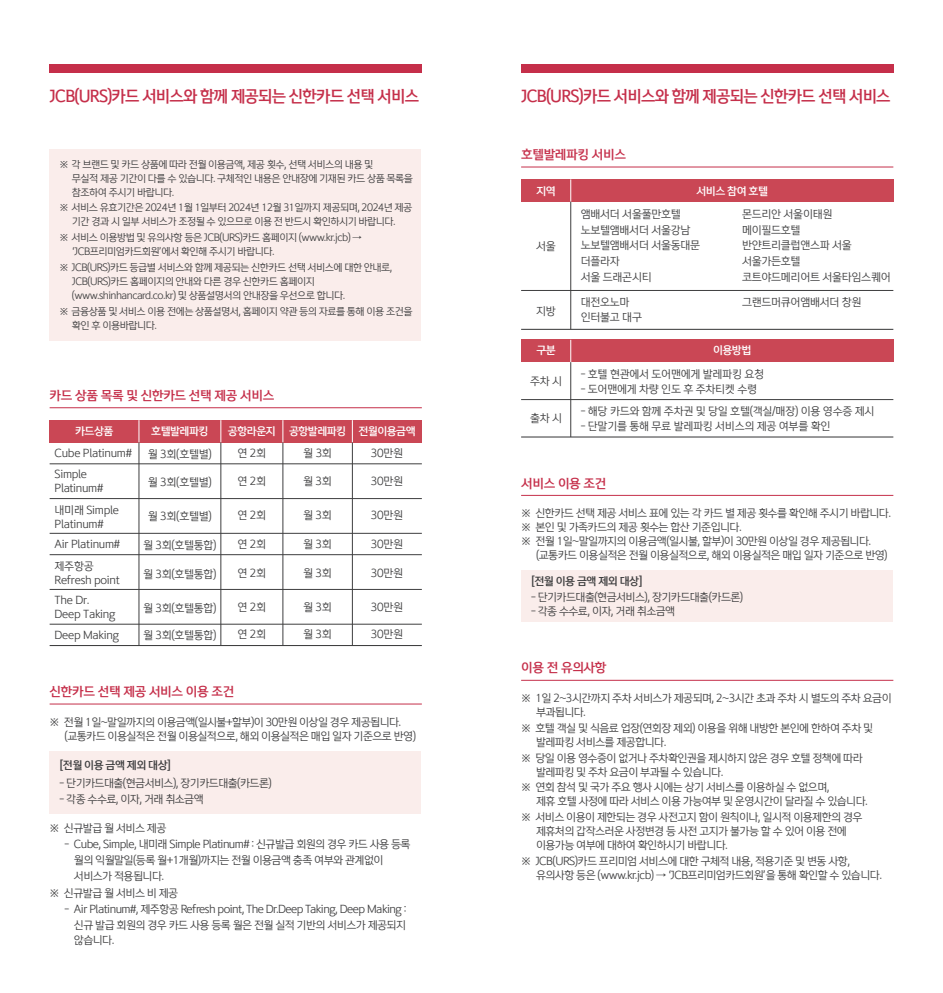
<style>
.page{position:relative;width:943px;height:993px;background:#fff}
.page>*{position:absolute;margin:0;border:0;box-sizing:border-box;transform-origin:0 0}
.t1{font:500 15.75px "One Shinhan";letter-spacing:-.05em;color:#c52f4a;scale:.96 1}
.t2{font:500 12.25px "One Shinhan";letter-spacing:-.03em;color:#c52f4a}
.t3{font:300 10.5px/14px "One Shinhan";letter-spacing:-.05em;color:#3e3e3f}
.t4{font:300 10.5px/15.8px "One Shinhan";letter-spacing:-.025em;color:#3e3e3f}
.t5{font:500 10.5px "One Shinhan";letter-spacing:-.05em;color:#fff}
.t6{font:500 10.5px "One Shinhan";letter-spacing:-.05em;color:#3e3e3f}
.t7{font:300 10.5px/14px "One Shinhan";letter-spacing:-.03em;color:#3e3e3f}
.t8{font:300 9.62px/14px "One Shinhan";letter-spacing:-.05em;color:#3e3e3f}
</style>
<div class="page">
<div style="left:50px;top:64px;width:372px;height:9px;background:#c52f4a"></div>
<hr style="left:50px;top:407px;width:372px;height:1px;background:#c52f4a">
<hr style="left:50px;top:703px;width:372px;height:1px;background:#c52f4a">
<div style="left:50px;top:149px;width:371px;height:191px;background:#faedeb"></div>
<div style="left:50px;top:750px;width:371px;height:63px;background:#faedeb"></div>
<div style="left:50px;top:420px;width:372px;height:22px;background:#ca4755"></div>
<svg style="left:139px;top:420px;width:1px;height:22px"></svg>
<svg style="left:220px;top:420px;width:1px;height:22px"></svg>
<svg style="left:282px;top:420px;width:1px;height:22px"></svg>
<svg style="left:352px;top:420px;width:1px;height:22px"></svg>
<hr style="left:50px;top:463px;width:372px;height:1px;background:#3e3e3f">
<hr style="left:50px;top:498px;width:372px;height:1px;background:#3e3e3f">
<hr style="left:50px;top:533px;width:372px;height:1px;background:#3e3e3f">
<hr style="left:50px;top:554px;width:372px;height:1px;background:#3e3e3f">
<hr style="left:50px;top:589px;width:372px;height:1px;background:#3e3e3f">
<hr style="left:50px;top:623px;width:372px;height:1px;background:#3e3e3f">
<hr style="left:50px;top:644px;width:372px;height:2px;background:#3e3e3f">
<hr style="left:352px;top:442px;width:1px;height:203px;background:#3e3e3f">
<hr style="left:282px;top:442px;width:1px;height:203px;background:#3e3e3f">
<hr style="left:220px;top:442px;width:1px;height:203px;background:#3e3e3f">
<hr style="left:139px;top:442px;width:1px;height:203px;background:#3e3e3f">
<div style="left:521px;top:64px;width:372px;height:9px;background:#c52f4a"></div>
<hr style="left:521px;top:167px;width:372px;height:1px;background:#c52f4a">
<hr style="left:521px;top:495px;width:372px;height:1px;background:#c52f4a">
<hr style="left:521px;top:679px;width:372px;height:1px;background:#c52f4a">
<div style="left:521px;top:570px;width:371px;height:52px;background:#faedeb"></div>
<div style="left:521px;top:179px;width:372px;height:23px;background:#ca4755"></div>
<svg style="left:570px;top:179px;width:1px;height:23px"></svg>
<hr style="left:521px;top:329px;width:372px;height:1px;background:#3e3e3f">
<hr style="left:521px;top:290px;width:372px;height:1px;background:#3e3e3f">
<hr style="left:570px;top:202px;width:1px;height:127px;background:#3e3e3f">
<div style="left:521px;top:340px;width:372px;height:22px;background:#ca4755"></div>
<svg style="left:570px;top:340px;width:1px;height:22px"></svg>
<hr style="left:521px;top:436px;width:372px;height:1px;background:#3e3e3f">
<hr style="left:521px;top:399px;width:372px;height:1px;background:#3e3e3f">
<hr style="left:570px;top:362px;width:1px;height:75px;background:#3e3e3f">
<h1 class="t1" style="left:50px;top:86px;width:386px">JCB(URS)카드 서비스와 함께 제공되는 신한카드 선택 서비스</h1>
<p class="t8" style="left:72px;top:157px;width:342px;text-indent:-12px">※ 각 브랜드 및 카드 상품에 따라 전월 이용금액, 제공 횟수, 선택 서비스의 내용 및<br>무실적 제공 기간이 다를 수 있습니다. 구체적인 내용은 안내장에 기재된 카드 상품 목록을 참조하여 주시기 바랍니다.</p>
<p class="t8" style="left:60px;top:201px;width:354px;text-align:center">※ 서비스 유효기간은 2024년 1월 1일부터 2024년 12월 31일까지 제공되며, 2024년 제공 기간 경과 시 일부 서비스가 조정될 수 있으므로 이용 전 반드시 확인하시기 바랍니다.</p>
<p class="t8" style="left:72px;top:231px;width:291px;text-indent:-12px">※ 서비스 이용방법 및 유의사항 등은 JCB(URS)카드 홈페이지 (www.kr.jcb) → ‘JCB프리미엄카드회원’에서 확인해 주시기 바랍니다.</p>
<p class="t8" style="left:72px;top:260px;width:322px;text-indent:-12px">※ JCB(URS)카드 등급별 서비스와 함께 제공되는 신한카드 선택 서비스에 대한 안내로,<br>JCB(URS)카드 홈페이지의 안내와 다른 경우 신한카드 홈페이지 (www.shinhancard.co.kr) 및 상품설명서의 안내장을 우선으로 합니다.</p>
<p class="t8" style="left:72px;top:304px;width:342px;text-indent:-12px">※ 금융상품 및 서비스 이용 전에는 상품설명서, 홈페이지 약관 등의 자료를 통해 이용 조건을 확인 후 이용바랍니다.</p>
<p class="t2" style="left:50px;top:387px;width:226px">카드 상품 목록 및 신한카드 선택 제공 서비스</p>
<p class="t5" style="left:75px;top:424px;width:40px">카드상품</p>
<p class="t5" style="left:289px;top:424px;width:59px">공항발레파킹</p>
<p class="t3" style="left:237px;top:446px;width:30px">연 2회</p>
<p class="t5" style="left:228px;top:424px;width:49px">공항라운지</p>
<p class="t5" style="left:151px;top:424px;width:59px">호텔발레파킹</p>
<p class="t5" style="left:358px;top:424px;width:59px">전월이용금액</p>
<p class="t3" style="left:148px;top:447px;width:65px">월 3회(호텔별)</p>
<p class="t3" style="left:148px;top:475px;width:65px">월 3회(호텔별)</p>
<p class="t3" style="left:237px;top:474px;width:30px">연 2회</p>
<p class="t3" style="left:303px;top:474px;width:30px">월 3회</p>
<p class="t3" style="left:371px;top:474px;width:34px">30만원</p>
<p class="t3" style="left:237px;top:508px;width:30px">연 2회</p>
<p class="t3" style="left:303px;top:508px;width:30px">월 3회</p>
<p class="t3" style="left:371px;top:508px;width:34px">30만원</p>
<p class="t3" style="left:237px;top:537px;width:30px">연 2회</p>
<p class="t3" style="left:303px;top:537px;width:30px">월 3회</p>
<p class="t3" style="left:371px;top:537px;width:34px">30만원</p>
<p class="t3" style="left:371px;top:446px;width:34px">30만원</p>
<p class="t4" style="left:55px;top:445px;width:79px">Cube Platinum#</p>
<p class="t3" style="left:303px;top:446px;width:30px">월 3회</p>
<p class="t7" style="left:55px;top:467px;width:50px">Simple<br>Platinum#</p>
<p class="t4" style="left:55px;top:503px;width:66px;line-height:14px">내미래 Simple<br>Platinum#</p>
<p class="t4" style="left:55px;top:558px;width:67px;line-height:14px">제주항공<br>Refresh point</p>
<p class="t4" style="left:55px;top:593px;width:62px;line-height:14px">The Dr.<br>Deep Taking</p>
<p class="t3" style="left:148px;top:509px;width:65px">월 3회(호텔별)</p>
<p class="t3" style="left:143px;top:538px;width:75px">월 3회(호텔통합)</p>
<p class="t3" style="left:143px;top:567px;width:75px">월 3회(호텔통합)</p>
<p class="t3" style="left:237px;top:566px;width:30px">연 2회</p>
<p class="t3" style="left:303px;top:566px;width:30px">월 3회</p>
<p class="t3" style="left:371px;top:566px;width:34px">30만원</p>
<p class="t3" style="left:143px;top:601px;width:75px">월 3회(호텔통합)</p>
<p class="t3" style="left:237px;top:600px;width:30px">연 2회</p>
<p class="t3" style="left:303px;top:600px;width:30px">월 3회</p>
<p class="t3" style="left:371px;top:600px;width:34px">30만원</p>
<p class="t3" style="left:143px;top:628px;width:75px">월 3회(호텔통합)</p>
<p class="t3" style="left:237px;top:627px;width:30px">연 2회</p>
<p class="t3" style="left:303px;top:627px;width:30px">월 3회</p>
<p class="t3" style="left:371px;top:627px;width:34px">30만원</p>
<p class="t4" style="left:55px;top:537px;width:67px">Air Platinum#</p>
<p class="t4" style="left:55px;top:627px;width:66px">Deep Making</p>
<p class="t2" style="left:50px;top:683px;width:186px">신한카드 선택 제공 서비스 이용 조건</p>
<p class="t3" style="left:64px;top:715px;width:353px;text-indent:-15px">※ 전월 1일~말일까지의 이용금액(일시불+할부)이 30만원 이상일 경우 제공됩니다. (교통카드 이용실적은 전월 이용실적으로, 해외 이용실적은 매입 일자 기준으로 반영)</p>
<p class="t6" style="left:60px;top:758px;width:113px">[전월 이용 금액 제외 대상]</p>
<p class="t3" style="left:60px;top:776px;width:214px">- 단기카드대출(현금서비스), 장기카드대출(카드론)</p>
<p class="t3" style="left:60px;top:791px;width:146px">- 각종 수수료, 이자, 거래 취소금액</p>
<p class="t3" style="left:50px;top:821px;width:118px">※ 신규발급 월 서비스 제공</p>
<p class="t3" style="left:74px;top:836px;width:338px;line-height:15.8px;text-indent:-9px">- Cube, Simple, 내미래 Simple Platinum# : 신규발급 회원의 경우 카드 사용 등록 월의 익월말일(등록 월+1개월)까지는 전월 이용금액 충족 여부와 관계없이 서비스가 적용됩니다.</p>
<p class="t3" style="left:50px;top:886px;width:130px">※ 신규발급 월 서비스 비 제공</p>
<p class="t3" style="left:74px;top:901px;width:334px;line-height:15.8px;text-align:justify;text-indent:-9px">- Air Platinum#, 제주항공 Refresh point, The Dr.Deep Taking, Deep Making : 신규 발급 회원의 경우 카드 사용 등록 월은 전월 실적 기반의 서비스가 제공되지 않습니다.</p>
<h1 class="t1" style="left:521px;top:86px;width:386px">JCB(URS)카드 서비스와 함께 제공되는 신한카드 선택 서비스</h1>
<p class="t2" style="left:521px;top:147px;width:106px">호텔발레파킹 서비스</p>
<p class="t5" style="left:536px;top:184px;width:21px">지역</p>
<p class="t5" style="left:696px;top:184px;width:73px">서비스 참여 호텔</p>
<p class="t3" style="left:536px;top:239px;width:21px">서울</p>
<p class="t3" style="left:536px;top:304px;width:21px">지방</p>
<p class="t4" style="left:580px;top:206px;width:121px">앰배서더 서울풀만호텔 노보텔앰배서더 서울강남 노보텔앰배서더 서울동대문 더플라자<br>서울 드래곤시티</p>
<p class="t4" style="left:742px;top:206px;width:150px">몬드리안 서울이태원 메이필드호텔 반얀트리클럽앤스파 서울 서울가든호텔<br>코트야드메리어트 서울타임스퀘어</p>
<p class="t4" style="left:580px;top:294px;width:63px;line-height:14.9px">대전오노마 인터불고 대구</p>
<p class="t4" style="left:742px;top:294px;width:121px">그랜드머큐어앰배서더 창원</p>
<p class="t5" style="left:536px;top:343px;width:21px">구분</p>
<p class="t5" style="left:713px;top:343px;width:40px">이용방법</p>
<p class="t3" style="left:530px;top:374px;width:34px">주차 시</p>
<p class="t3" style="left:530px;top:411px;width:34px">출차 시</p>
<p class="t4" style="left:580px;top:366px;width:185px">- 호텔 현관에서 도어맨에게 발레파킹 요청</p>
<p class="t4" style="left:580px;top:381px;width:178px">- 도어맨에게 차량 인도 후 주차티켓 수령</p>
<p class="t4" style="left:580px;top:403px;width:295px">- 해당 카드와 함께 주차권 및 당일 호텔(객실/매장) 이용 영수증 제시</p>
<p class="t4" style="left:580px;top:418px;width:251px">- 단말기를 통해 무료 발레파킹 서비스의 제공 여부를 확인</p>
<p class="t2" style="left:521px;top:475px;width:87px">서비스 이용 조건</p>
<p class="t3" style="left:521px;top:506px;width:371px">※ 신한카드 선택 제공 서비스 표에 있는 각 카드 별 제공 횟수를 확인해 주시기 바랍니다. ※ 본인 및 가족카드의 제공 횟수는 합산 기준입니다.<br>※ 전월 1일~말일까지의 이용금액(일시불, 할부)이 30만원 이상일 경우 제공됩니다.</p>
<p class="t3" style="left:536px;top:548px;width:353px">(교통카드 이용실적은 전월 이용실적으로, 해외 이용실적은 매입 일자 기준으로 반영)</p>
<p class="t6" style="left:531px;top:574px;width:113px">[전월 이용 금액 제외 대상]</p>
<p class="t3" style="left:531px;top:590px;width:214px">- 단기카드대출(현금서비스), 장기카드대출(카드론)</p>
<p class="t3" style="left:531px;top:604px;width:146px">- 각종 수수료, 이자, 거래 취소금액</p>
<p class="t2" style="left:521px;top:659px;width:87px">이용 전 유의사항</p>
<p class="t3" style="left:536px;top:691px;width:357px;text-indent:-15px">※ 1일 2~3시간까지 주차 서비스가 제공되며, 2~3시간 초과 주차 시 별도의 주차 요금이 부과됩니다.</p>
<p class="t3" style="left:536px;top:721px;width:339px;text-indent:-15px">※ 호텔 객실 및 식음료 업장(연회장 제외) 이용을 위해 내방한 본인에 한하여 주차 및 발레파킹 서비스를 제공합니다.</p>
<p class="t3" style="left:536px;top:750px;width:328px;text-indent:-15px">※ 당일 이용 영수증이 없거나 주차확인권을 제시하지 않은 경우 호텔 정책에 따라 발레파킹 및 주차 요금이 부과될 수 있습니다.</p>
<p class="t3" style="left:536px;top:780px;width:333px;text-indent:-15px">※ 연회 참석 및 국가 주요 행사 시에는 상기 서비스를 이용하실 수 없으며,<br>제휴 호텔 사정에 따라 서비스 이용 가능여부 및 운영시간이 달라질 수 있습니다.</p>
<p class="t3" style="left:536px;top:810px;width:328px;text-indent:-15px">※ 서비스 이용이 제한되는 경우 사전고지 함이 원칙이나, 일시적 이용제한의 경우 제휴처의 갑작스러운 사정변경 등 사전 고지가 불가능 할 수 있어 이용 전에 이용가능 여부에 대하여 확인하시기 바랍니다.</p>
<p class="t3" style="left:536px;top:854px;width:347px;text-indent:-15px">※ JCB(URS)카드 프리미엄 서비스에 대한 구체적 내용, 적용기준 및 변동 사항, 유의사항 등은 (www.kr.jcb) → ‘JCB프리미엄카드회원’을 통해 확인할 수 있습니다.</p>
</div>
